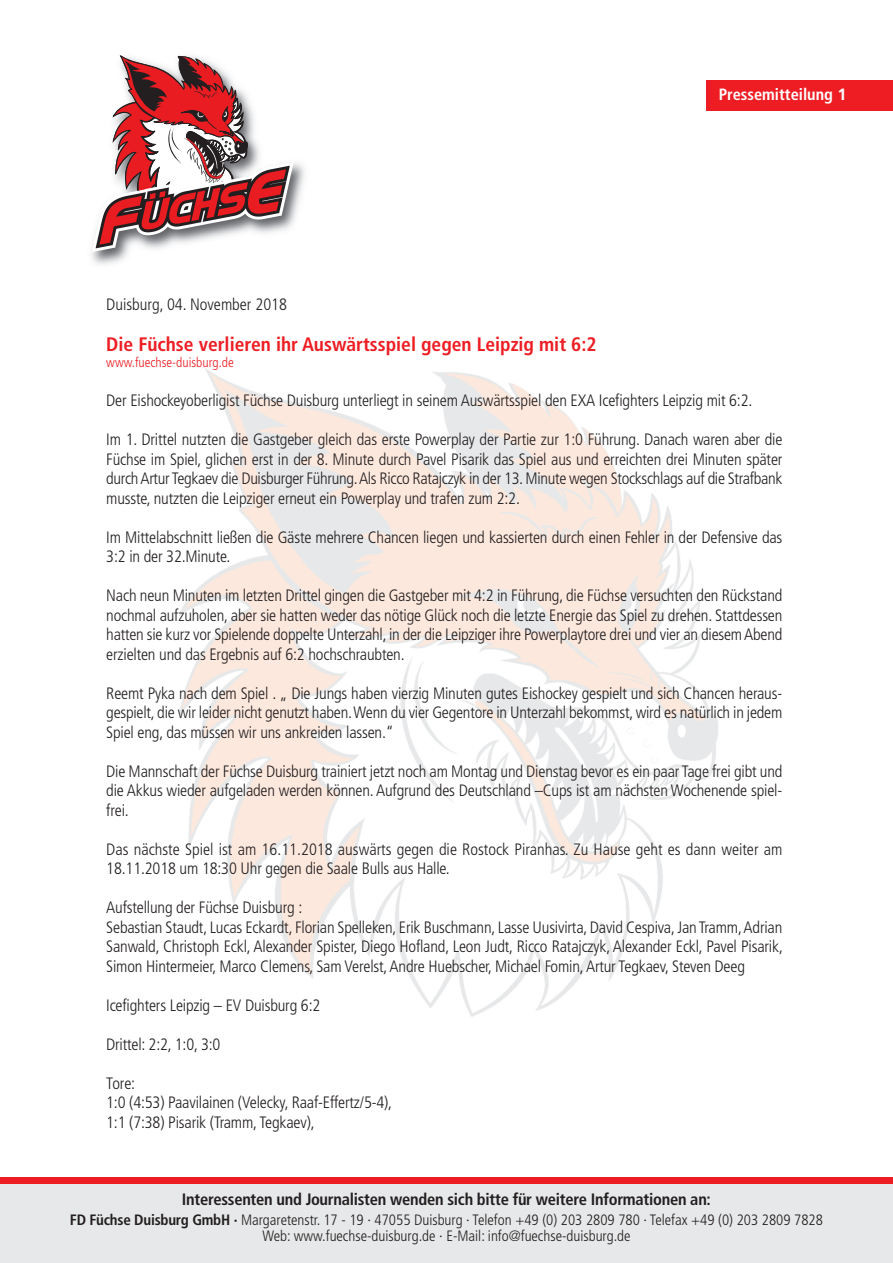
<style>
.page{position:relative;width:893px;height:1263px;background:#fff}
.page>*{position:absolute;margin:0;border:0;box-sizing:border-box;transform-origin:0 0}
.t1{font:700 condensed 19.5px "Frutiger";color:#ee1d23}
.t2{font:300 condensed 16.5px/19.5px "Frutiger";letter-spacing:-.01em;color:#231f20;text-align:justify}
.t3{font:700 condensed 16.5px "Frutiger";letter-spacing:-.015em;color:#231f20}
.t4{font:700 condensed 16.35px "Frutiger";color:#fff}
.t5{font:300 condensed 15px/16.5px "Frutiger";color:#231f20;text-align:center}
.t6{font:300 condensed 13.5px "Frutiger";color:#ee1d23}
.s1{font-stretch:normal}
.s2{font-weight:700}
</style>
<div class="page">
<div style="left:706px;top:81px;width:187px;height:30px;background:#ee1d23"></div>
<img style="left:91px;top:163px;width:214px;height:102px">
<svg style="left:92px;top:55px;width:202px;height:197px"></svg>
<img style="left:179px;top:368px;width:539px;height:649px">
<div style="left:0;top:1182px;width:893px;height:81px;background:#e7e8e9"></div>
<div style="left:0;top:1178px;width:893px;height:6px;background:#ee1d23"></div>
<p class="t4" style="left:719px;top:88px;width:129px">Pressemitteilung <span class="s1">1</span></p>
<p class="t2" style="left:106px;top:296px;width:182px">Duisburg, 04. November 2018</p>
<p class="t1" style="left:106px;top:336px;width:492px">Die Füchse verlieren ihr Auswärtsspiel gegen Leipzig mit 6:2</p>
<p class="t6" style="left:106px;top:357px;width:129px">www.fuechse-duisburg.de</p>
<p class="t2" style="left:106px;top:392px;width:648px">Der Eishockeyoberligist Füchse Duisburg unterliegt in seinem Auswärtsspiel den EXA Icefighters Leipzig mit 6:2.</p>
<p class="t2" style="left:106px;top:431px;width:678px">Im 1. Drittel nutzten die Gastgeber gleich das erste Powerplay der Partie zur 1:0 Führung. Danach waren aber die Füchse im Spiel, glichen erst in der 8. Minute durch Pavel Pisarik das Spiel aus und erreichten drei Minuten später durchArtur Tegkaev die Duisburger Führung.Als Ricco Ratajczyk in der 13. Minute wegen Stockschlags auf die Strafbank musste, nutzten die Leipziger erneut ein Powerplay und trafen zum 2:2.</p>
<p class="t2" style="left:106px;top:528px;width:678px">Im Mittelabschnitt ließen die Gäste mehrere Chancen liegen und kassierten durch einen Fehler in der Defensive das<br>3:2 in der 32.Minute.</p>
<p class="t2" style="left:106px;top:587px;width:678px">Nach neun Minuten im letzten Drittel gingen die Gastgeber mit 4:2 in Führung, die Füchse versuchten den Rückstand nochmal aufzuholen, aber sie hatten weder das nötige Glück noch die letzte Energie das Spiel zu drehen. Stattdessen hatten sie kurz vor Spielende doppelte Unterzahl, in der die Leipziger ihre Powerplaytore drei und vier an diesemAbend erzielten und das Ergebnis auf 6:2 hochschraubten.</p>
<p class="t2" style="left:106px;top:684px;width:678px">Reemt Pyka nach dem Spiel . „ Die Jungs haben vierzig Minuten gutes Eishockey gespielt und sich Chancen heraus&shy;gespielt, die wir leider nicht genutzt haben.Wenn du vier Gegentore in Unterzahl bekommst, wird es natürlich in jedem Spiel eng, das müssen wir uns ankreiden lassen.“</p>
<p class="t2" style="left:106px;top:762px;width:678px">Die Mannschaft der Füchse Duisburg trainiert jetzt noch am Montag und Dienstag bevor es ein paar Tage frei gibt und die Akkus wieder aufgeladen werden können.Aufgrund des Deutschland –Cups ist am nächsten Wochenende spiel&shy;frei.</p>
<p class="t2" style="left:106px;top:840px;width:678px">Das nächste Spiel ist am 16.11.2018 auswärts gegen die Rostock Piranhas. Zu Hause geht es dann weiter am<br>18.11.2018 um 18:30 Uhr gegen die Saale Bulls aus Halle.</p>
<p class="t2" style="left:106px;top:899px;width:678px;text-align:left">Aufstellung der Füchse Duisburg :<br>Sebastian Staudt, Lucas Eckardt, Florian Spelleken, Erik Buschmann, Lasse Uusivirta, David Cespiva, Jan Tramm,Adrian Sanwald, Christoph Eckl, Alexander Spister, Diego Hofland, Leon Judt, Ricco Ratajczyk, Alexander Eckl, Pavel Pisarik, Simon Hintermeier, Marco Clemens, Sam Verelst,Andre Huebscher, Michael Fomin,Artur Tegkaev, Steven Deeg</p>
<p class="t2" style="left:106px;top:996px;width:216px">Icefighters Leipzig – EV Duisburg 6:2</p>
<p class="t2" style="left:106px;top:1035px;width:116px">Drittel: 2:2, 1:0, 3:0</p>
<p class="t2" style="left:106px;top:1074px;width:288px;text-align:left">Tore:<br>1:0 (4:53) Paavilainen (Velecky, Raaf-Effertz/5-4),<br>1:1 (7:38) Pisarik (Tramm, Tegkaev),</p>
<p class="t3" style="left:182px;top:1193px;width:531px">Interessenten und Journalisten wenden sich bitte für weitere Informationen an:</p>
<p class="t5" style="left:70px;top:1213px;width:754px"><span class="s2">FD Füchse Duisburg GmbH ·</span> Margaretenstr. 17 - 19 · 47055 Duisburg · Telefon +49 (0) 203 2809 780 · Telefax +49 (0) 203 2809 7828<br>Web: www.fuechse-duisburg.de · E-Mail: info@fuechse-duisburg.de</p>
</div>
